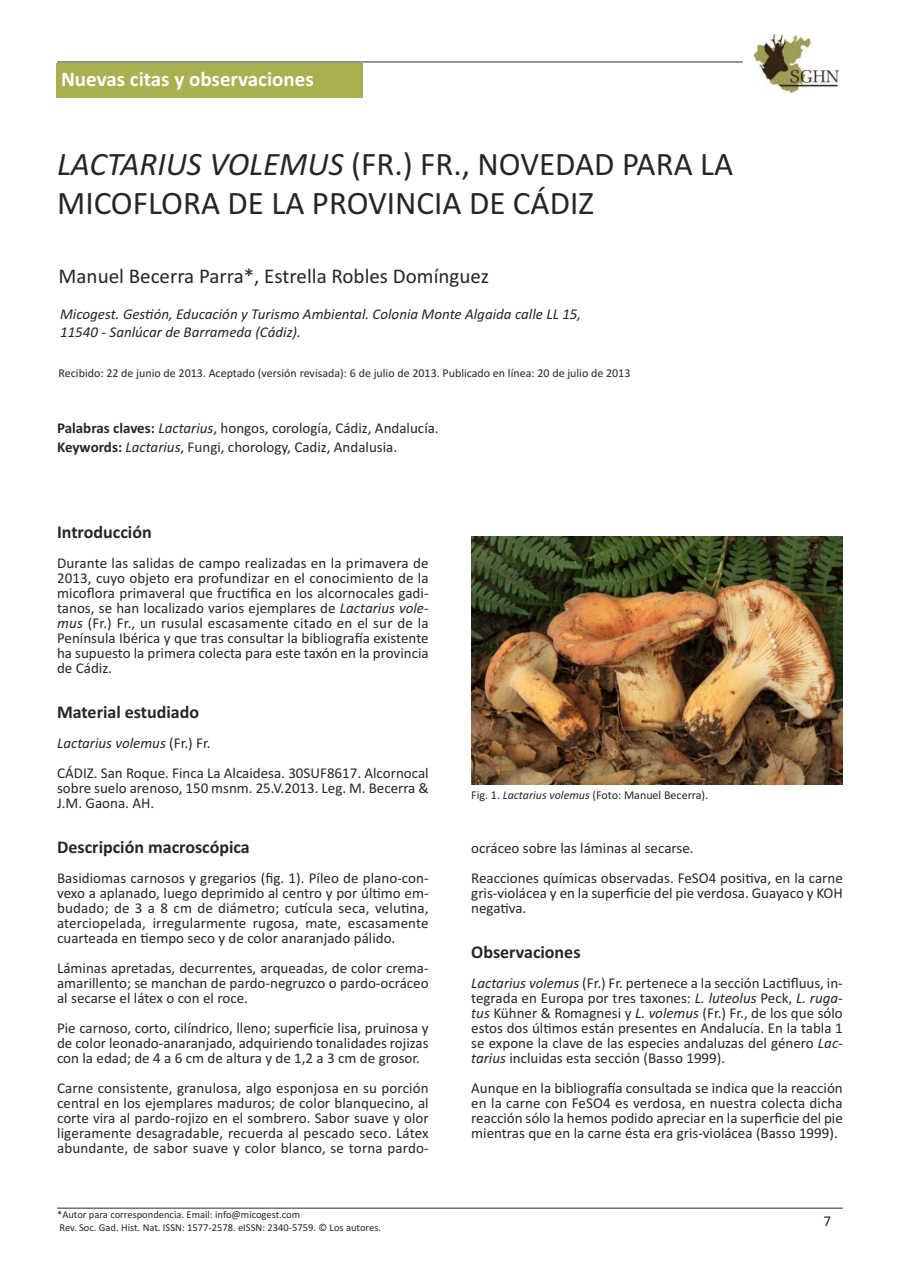
<style>
.page{position:relative;width:897px;height:1263px;background:#fff}
.page>*{position:absolute;margin:0;border:0;box-sizing:border-box;transform-origin:0 0}
.t1{font:33px/39.6px "Calibri";color:#272627}
.t2{font:21px "Calibri";color:#272627}
.t3{font:700 21px "Calibri";color:#fff}
.t4{font:700 18px "Calibri";color:#272627}
.t5{font:15px/15px "Calibri";color:#272627;text-align:justify}
.t6{font:italic 15px/18px "Calibri";color:#272627}
.t7{font:12px "Calibri";color:#272627}
.t8{font:10.5px/12.6px "Calibri";color:#272627}
.s1{font-style:italic}
.s2{font-weight:700}
</style>
<div class="page">
<img style="left:754px;top:35px;width:83px;height:57px">
<div style="left:57px;top:63px;width:305px;height:34px;background:#a8b050"></div>
<hr style="left:57px;top:61px;width:685px;height:2px;background:#71736b">
<hr style="left:57px;top:1207px;width:785px;height:2px;background:#71736b">
<img style="left:471px;top:536px;width:371px;height:248px">
<h2 class="t3" style="left:61px;top:66px;width:254px">Nuevas citas y observaciones</h2>
<h1 class="t1" style="left:57px;top:143px;width:677px"><span class="s1">LACTARIUS VOLEMUS</span> (FR.) FR., NOVEDAD PARA LA<br>MICOFLORA DE LA PROVINCIA DE CÁDIZ</h1>
<h2 class="t2" style="left:59px;top:263px;width:432px">Manuel Becerra Parra*, Estrella Robles Domínguez</h2>
<p class="t6" style="left:60px;top:305px;width:522px">Micogest. Gestión, Educación y Turismo Ambiental. Colonia Monte Algaida calle LL 15,<br>11540 - Sanlúcar de Barrameda (Cádiz).</p>
<p class="t7" style="left:59px;top:366px;width:573px">Recibido: 22 de junio de 2013. Aceptado (versión revisada): 6 de julio de 2013. Publicado en línea: 20 de julio de 2013</p>
<p class="t5" style="left:57px;top:418px;width:383px;line-height:19.4px"><span class="s2">Palabras claves:</span> <span class="s1">Lactarius</span>, hongos, corología, Cádiz, Andalucía.<br><span class="s2">Keywords:</span> <span class="s1">Lactarius</span>, Fungi, chorology, Cadiz, Andalusia.</p>
<p class="t4" style="left:57px;top:521px;width:96px">Introducción</p>
<p class="t5" style="left:57px;top:555px;width:373px">Durante las salidas de campo realizadas en la primavera de 2013, cuyo objeto era profundizar en el conocimiento de la micoflora primaveral que fructifica en los alcornocales gadi&shy;tanos, se han localizado varios ejemplares de <span class="s1">Lactarius vole&shy;mus</span> (Fr.) Fr., un rusulal escasamente citado en el sur de la Península Ibérica y que tras consultar la bibliografía existente ha supuesto la primera colecta para este taxón en la provincia de Cádiz.</p>
<p class="t4" style="left:57px;top:701px;width:143px">Material estudiado</p>
<p class="t5" style="left:57px;top:727px;width:373px;line-height:30px"><span class="s1">Lactarius volemus</span> (Fr.) Fr.<br>CÁDIZ. San Roque. Finca La Alcaidesa. 30SUF8617. Alcornocal</p>
<p class="t5" style="left:57px;top:780px;width:373px">sobre suelo arenoso, 150 msnm. 25.V.2013. Leg. M. Becerra &amp;<br>J.M. Gaona. AH.</p>
<p class="t4" style="left:57px;top:836px;width:194px">Descripción macroscópica</p>
<p class="t5" style="left:57px;top:870px;width:373px">Basidiomas carnosos y gregarios (fig. 1). Píleo de plano-con&shy;vexo a aplanado, luego deprimido al centro y por último em&shy;budado; de 3 a 8 cm de diámetro; cutícula seca, velutina, aterciopelada, irregularmente rugosa, mate, escasamente cuarteada en tiempo seco y de color anaranjado pálido.</p>
<p class="t5" style="left:57px;top:960px;width:373px">Láminas apretadas, decurrentes, arqueadas, de color crema&shy;amarillento; se manchan de pardo-negruzco o pardo-ocráceo al secarse el látex o con el roce.</p>
<p class="t5" style="left:57px;top:1020px;width:373px">Pie carnoso, corto, cilíndrico, lleno; superficie lisa, pruinosa y de color leonado-anaranjado, adquiriendo tonalidades rojizas con la edad; de 4 a 6 cm de altura y de 1,2 a 3 cm de grosor.</p>
<p class="t5" style="left:57px;top:1080px;width:373px">Carne consistente, granulosa, algo esponjosa en su porción central en los ejemplares maduros; de color blanquecino, al corte vira al pardo-rojizo en el sombrero. Sabor suave y olor ligeramente desagradable, recuerda al pescado seco. Látex abundante, de sabor suave y color blanco, se torna pardo-</p>
<p class="t7" style="left:471px;top:788px;width:238px">Fig. 1. <span class="s1">Lactarius volemus</span> (Foto: Manuel Becerra).</p>
<p class="t5" style="left:471px;top:833px;width:373px;line-height:30px">ocráceo sobre las láminas al secarse.<br>Reacciones químicas observadas. FeSO4 positiva, en la carne</p>
<p class="t5" style="left:471px;top:885px;width:373px">gris-violácea y en la superficie del pie verdosa. Guayaco y KOH negativa.</p>
<p class="t4" style="left:471px;top:941px;width:111px">Observaciones</p>
<p class="t5" style="left:471px;top:975px;width:373px"><span class="s1">Lactarius volemus</span> (Fr.) Fr. pertenece a la sección Lactifluus, in&shy;tegrada en Europa por tres taxones: <span class="s1">L. luteolus</span> Peck, <span class="s1">L. ruga&shy;tus</span> Kühner &amp; Romagnesi y <span class="s1">L. volemus</span> (Fr.) Fr., de los que sólo estos dos últimos están presentes en Andalucía. En la tabla 1 se expone la clave de las especies andaluzas del género <span class="s1">Lac&shy;tarius</span> incluidas esta sección (Basso 1999).</p>
<p class="t5" style="left:471px;top:1080px;width:373px">Aunque en la bibliografía consultada se indica que la reacción en la carne con FeSO4 es verdosa, en nuestra colecta dicha reacción sólo la hemos podido apreciar en la superficie del pie mientras que en la carne ésta era gris-violácea (Basso 1999).</p>
<p class="t8" style="left:57px;top:1208px;width:325px">*Autor para correspondencia. Email: info@micogest.com<br>Rev. Soc. Gad. Hist. Nat. ISSN: 1577-2578. eISSN: 2340-5759. © Los autores.</p>
<p class="t5" style="left:823px;top:1213px;width:9px">7</p>
</div>
